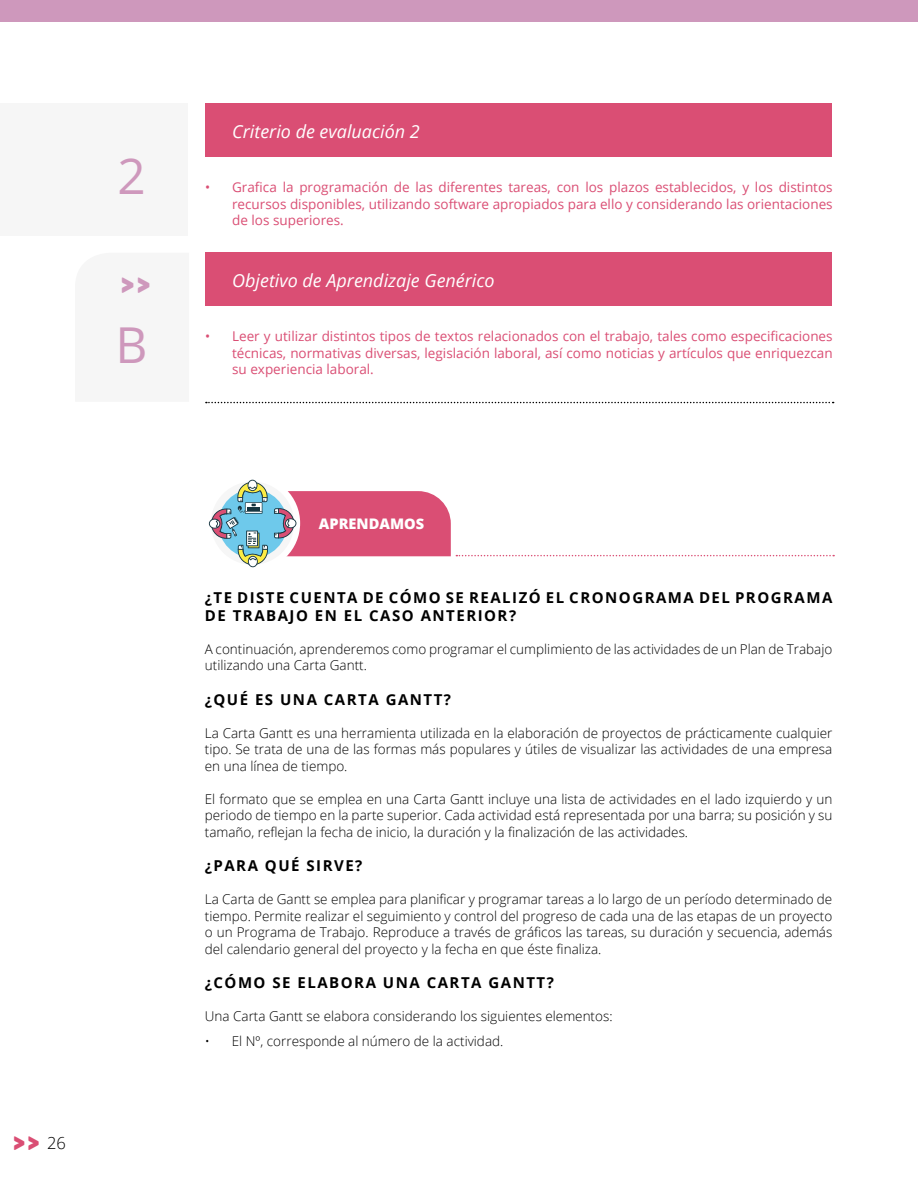
<style>
.page{position:relative;width:918px;height:1188px;background:#fff}
.page>*{position:absolute;margin:0;border:0;box-sizing:border-box;transform-origin:0 0}
.t1{font:49.5px "Open Sans";color:#ce98bc}
.t2{font:27px "Panton Black Caps";color:#ce98bc}
.t3{font:24px "Panton Black Caps";color:#da4e74}
.t4{font:italic 18px "Open Sans";color:#fff}
.t5{font:700 15px/18px "Open Sans";letter-spacing:.1em;color:#000}
.t6{font:800 14.55px "Open Sans";color:#fff}
.t7{font:300 13.5px/16.5px "Open Sans";color:#000;text-align:justify}
.t8{font:13.5px/16.2px "Open Sans";color:#da4e74;text-align:justify}
.s1{font-family:"Open Sans";font-weight:300;font-size:16.5px;color:#000}
</style>
<div class="page">
<div style="left:0;top:0;width:918px;height:21px;background:#ce98bc"></div>
<div style="left:206px;top:104px;width:626px;height:53px;background:#da4e74"></div>
<div style="left:206px;top:253px;width:626px;height:53px;background:#da4e74"></div>
<svg style="left:206px;top:402px;width:628px;height:1px"></svg>
<div style="left:205px;top:476px;width:95px;height:95px;border:6px solid #fff;border-radius:50%"></div>
<svg style="left:209px;top:480px;width:625px;height:87px"></svg>
<div style="left:0;top:104px;width:188px;height:132px;background:#f6f6f6"></div>
<h1 class="t1" style="left:117px;top:142px;width:30px">2</h1>
<h2 class="t2" style="left:121px;top:267px;width:31px">&gt;&gt;</h2>
<h1 class="t1" style="left:116px;top:311px;width:34px">B</h1>
<h3 class="t4" style="left:232px;top:119px;width:189px">Criterio de evaluación 2</h3>
<p class="t8" style="left:232px;top:179px;width:602px;text-indent:-27px">• Grafica la programación de las diferentes tareas, con los plazos establecidos, y los distintos recursos disponibles, utilizando software apropiados para ello y considerando las orientaciones de los superiores.</p>
<h3 class="t4" style="left:232px;top:268px;width:264px">Objetivo de Aprendizaje Genérico</h3>
<p class="t8" style="left:232px;top:328px;width:602px;text-indent:-27px">• Leer y utilizar distintos tipos de textos relacionados con el trabajo, tales como especificaciones técnicas, normativas diversas, legislación laboral, así como noticias y artículos que enriquezcan su experiencia laboral.</p>
<h3 class="t3" style="left:13px;top:1127px;width:54px">&gt;&gt; <span class="s1">26</span></h3>
<p class="t6" style="left:319px;top:513px;width:107px">APRENDAMOS</p>
<p class="t5" style="left:205px;top:588px;width:629px">¿TE DISTE CUENTA DE CÓMO SE REALIZÓ EL CRONOGRAMA DEL PROGRAMA<br>DE TRABAJO EN EL CASO ANTERIOR?</p>
<p class="t7" style="left:205px;top:640px;width:629px">A continuación, aprenderemos como programar el cumplimiento de las actividades de un Plan de Trabajo utilizando una Carta Gantt.</p>
<p class="t5" style="left:205px;top:690px;width:248px">¿QUÉ ES UNA CARTA GANTT?</p>
<p class="t7" style="left:205px;top:724px;width:629px">La Carta Gantt es una herramienta utilizada en la elaboración de proyectos de prácticamente cualquier tipo. Se trata de una de las formas más populares y útiles de visualizar las actividades de una empresa en una línea de tiempo.</p>
<p class="t7" style="left:205px;top:790px;width:629px">El formato que se emplea en una Carta Gantt incluye una lista de actividades en el lado izquierdo y un periodo de tiempo en la parte superior. Cada actividad está representada por una barra; su posición y su tamaño, reflejan la fecha de inicio, la duración y la finalización de las actividades.</p>
<p class="t5" style="left:205px;top:857px;width:159px">¿PARA QUÉ SIRVE?</p>
<p class="t7" style="left:205px;top:891px;width:629px">La Carta de Gantt se emplea para planificar y programar tareas a lo largo de un período determinado de tiempo. Permite realizar el seguimiento y control del progreso de cada una de las etapas de un proyecto o un Programa de Trabajo. Reproduce a través de gráficos las tareas, su duración y secuencia, además del calendario general del proyecto y la fecha en que éste finaliza.</p>
<p class="t5" style="left:205px;top:974px;width:351px">¿CÓMO SE ELABORA UNA CARTA GANTT?</p>
<p class="t7" style="left:205px;top:1008px;width:409px">Una Carta Gantt se elabora considerando los siguientes elementos:</p>
<p class="t7" style="left:205px;top:1033px;width:300px">• El Nº, corresponde al número de la actividad.</p>
</div>
